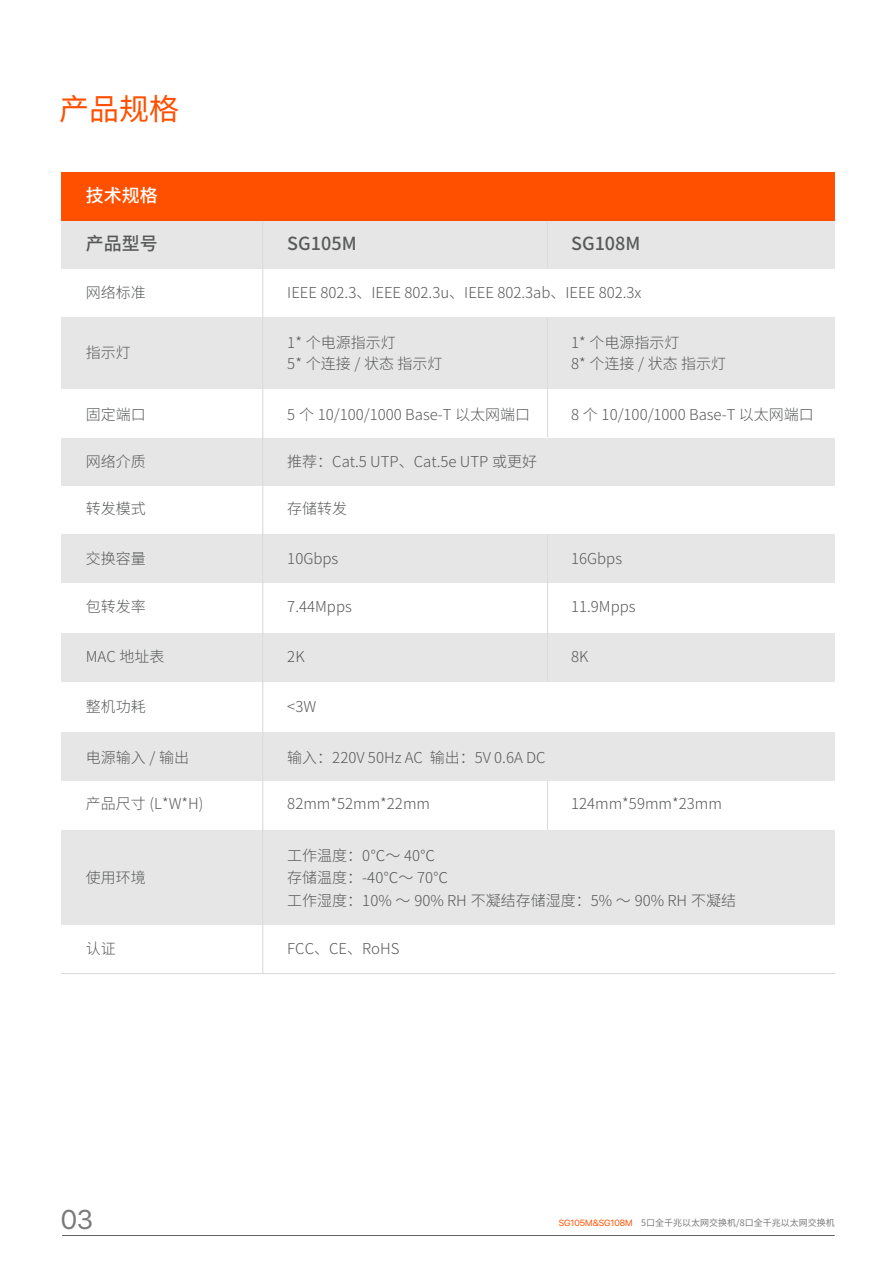
<style>
.page{position:relative;width:893px;height:1263px;background:#fff}
.page>*{position:absolute;margin:0;border:0;box-sizing:border-box;transform-origin:0 0}
.t1{font:30px "Source Han Sans CN";color:#ff5000}
.t2{font:27px "SF Pro Display";color:#7a7979}
.t3{font:500 18px "Source Han Sans CN";color:#585959}
.t4{font:500 18px "Source Han Sans CN";color:#fff}
.t5{font:300 15px/22.5px "Source Han Sans CN";color:#585959}
.t6{font:9px "Source Han Sans CN";color:#7a7979}
.s1{font-family:"SF Pro Display";color:#ff5000}
</style>
<div class="page">
<div style="left:61px;top:829px;width:774px;height:97px;background:#e6e6e6"></div>
<div style="left:61px;top:437px;width:774px;height:49px;background:#e6e6e6"></div>
<div style="left:61px;top:633px;width:774px;height:49px;background:#e6e6e6"></div>
<div style="left:61px;top:732px;width:774px;height:49px;background:#e6e6e6"></div>
<div style="left:61px;top:925px;width:774px;height:48px;background:#fff"></div>
<div style="left:61px;top:220px;width:774px;height:49px;background:#e6e6e6"></div>
<div style="left:61px;top:317px;width:774px;height:72px;background:#e6e6e6"></div>
<div style="left:61px;top:389px;width:774px;height:49px;background:#fff"></div>
<div style="left:61px;top:534px;width:774px;height:49px;background:#e6e6e6"></div>
<div style="left:61px;top:781px;width:774px;height:49px;background:#fff"></div>
<div style="left:61px;top:172px;width:774px;height:49px;background:#ff5000"></div>
<hr style="left:262px;top:221px;width:1px;height:752px;background:#dbdcdc">
<hr style="left:61px;top:973px;width:774px;height:1px;background:#dbdcdc">
<hr style="left:547px;top:221px;width:1px;height:48px;background:#dbdcdc">
<hr style="left:547px;top:317px;width:1px;height:120px;background:#dbdcdc">
<hr style="left:547px;top:535px;width:1px;height:147px;background:#dbdcdc">
<hr style="left:547px;top:781px;width:1px;height:49px;background:#dbdcdc">
<hr style="left:62px;top:1235px;width:773px;height:1px;background:#636363">
<h1 class="t1" style="left:59px;top:92px;width:121px">产品规格</h1>
<p class="t4" style="left:86px;top:185px;width:73px">技术规格</p>
<p class="t3" style="left:86px;top:234px;width:74px">产品型号</p>
<p class="t5" style="left:86px;top:282px;width:61px">网络标准</p>
<p class="t5" style="left:86px;top:342px;width:46px">指示灯</p>
<p class="t5" style="left:86px;top:403px;width:61px">固定端口</p>
<p class="t5" style="left:86px;top:450px;width:61px">网络介质</p>
<p class="t3" style="left:287px;top:234px;width:71px">SG105M</p>
<p class="t3" style="left:571px;top:234px;width:71px">SG108M</p>
<p class="t5" style="left:287px;top:282px;width:356px">IEEE 802.3、IEEE 802.3u、IEEE 802.3ab、IEEE 802.3x</p>
<p class="t5" style="left:287px;top:332px;width:157px;line-height:21px">1* 个电源指示灯<br>5* 个连接 / 状态 指示灯</p>
<p class="t5" style="left:571px;top:332px;width:157px;line-height:21px">1* 个电源指示灯<br>8* 个连接 / 状态 指示灯</p>
<p class="t5" style="left:287px;top:403px;width:244px">5 个 10/100/1000 Base-T 以太网端口</p>
<p class="t5" style="left:571px;top:403px;width:244px">8 个 10/100/1000 Base-T 以太网端口</p>
<p class="t5" style="left:287px;top:450px;width:251px">推荐：Cat.5 UTP、Cat.5e UTP 或更好</p>
<p class="t5" style="left:86px;top:498px;width:61px">转发模式</p>
<p class="t5" style="left:287px;top:498px;width:61px">存储转发</p>
<p class="t5" style="left:86px;top:547px;width:61px">交换容量</p>
<p class="t5" style="left:287px;top:547px;width:53px">10Gbps</p>
<p class="t5" style="left:86px;top:596px;width:61px">包转发率</p>
<p class="t5" style="left:287px;top:596px;width:66px">7.44Mpps</p>
<p class="t5" style="left:287px;top:645px;width:19px">2K</p>
<p class="t5" style="left:287px;top:695px;width:30px">&lt;3W</p>
<p class="t5" style="left:86px;top:645px;width:80px">MAC 地址表</p>
<p class="t5" style="left:86px;top:695px;width:61px">整机功耗</p>
<p class="t5" style="left:86px;top:747px;width:105px">电源输入 / 输出</p>
<p class="t5" style="left:86px;top:792px;width:119px">产品尺寸 (L*W*H)</p>
<p class="t5" style="left:287px;top:747px;width:260px">输入：220V 50Hz AC 输出：5V 0.6A DC</p>
<p class="t5" style="left:287px;top:792px;width:144px">82mm*52mm*22mm</p>
<p class="t5" style="left:571px;top:547px;width:53px">16Gbps</p>
<p class="t5" style="left:571px;top:596px;width:66px">11.9Mpps</p>
<p class="t5" style="left:571px;top:645px;width:19px">8K</p>
<p class="t5" style="left:571px;top:792px;width:152px">124mm*59mm*23mm</p>
<p class="t5" style="left:86px;top:867px;width:61px">使用环境</p>
<p class="t5" style="left:287px;top:844px;width:450px">工作温度：0℃～ 40℃<br>存储温度：-40℃～ 70℃<br>工作湿度：10% ～ 90% RH 不凝结存储湿度：5% ～ 90% RH 不凝结</p>
<p class="t5" style="left:86px;top:937px;width:31px">认证</p>
<p class="t5" style="left:287px;top:937px;width:114px">FCC、CE、RoHS</p>
<h2 class="t2" style="left:61px;top:1198px;width:34px">03</h2>
<p class="t6" style="left:559px;top:1218px;width:277px"><span class="s1">SG105M&amp;SG108M</span> 5口全千兆以太网交换机/8口全千兆以太网交换机</p>
</div>
